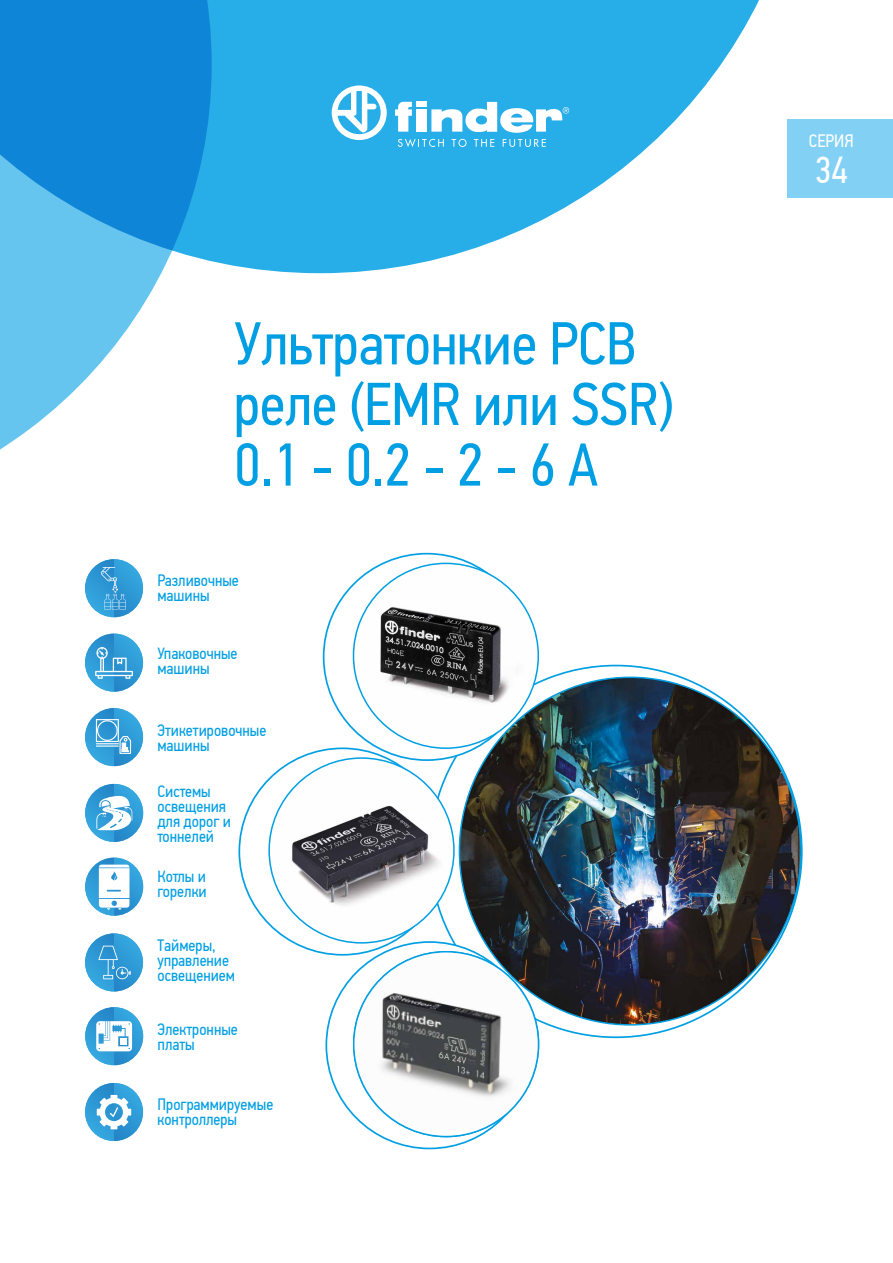
<style>
.page{position:relative;width:893px;height:1263px;background:#fff}
.page>*{position:absolute;margin:0;border:0;box-sizing:border-box;transform-origin:0 0}
.t1{font:60.6px/60.6px "PF Din Text Cond Pro";letter-spacing:-.01em;color:#009fe3}
.t2{font:37.5px "PF Din Text Cond Pro";color:#fff}
.t3{font:18px "PF Din Text Cond Pro";color:#fff}
.t4{font:16.5px/15px "PF Din Text Cond Pro";color:#009fe3}
</style>
<div class="page">
<div style="left:787px;top:119px;width:106px;height:79px;background:#83d0f5"></div>
<img style="left:85px;top:634px;width:58px;height:58px">
<svg style="left:95px;top:647px;width:38px;height:32px"></svg>
<img style="left:85px;top:559px;width:58px;height:58px">
<svg style="left:101px;top:567px;width:25px;height:42px"></svg>
<img style="left:85px;top:708px;width:58px;height:58px">
<svg style="left:96px;top:719px;width:35px;height:35px"></svg>
<img style="left:85px;top:784px;width:58px;height:58px">
<svg style="left:95px;top:794px;width:37px;height:36px"></svg>
<img style="left:85px;top:858px;width:58px;height:58px">
<svg style="left:99px;top:864px;width:30px;height:46px"></svg>
<img style="left:85px;top:933px;width:58px;height:58px">
<svg style="left:98px;top:946px;width:33px;height:33px"></svg>
<img style="left:85px;top:1007px;width:58px;height:58px">
<svg style="left:96px;top:1021px;width:36px;height:30px"></svg>
<img style="left:85px;top:1083px;width:58px;height:58px">
<svg style="left:97px;top:1095px;width:34px;height:34px"></svg>
<img style="left:353px;top:563px;width:185px;height:185px;border-radius:92px">
<img style="left:269px;top:758px;width:185px;height:185px;border-radius:92px">
<img style="left:354px;top:958px;width:184px;height:173px">
<img style="left:459px;top:677px;width:342px;height:348px">
<svg style="left:212px;top:0;width:547px;height:273px;fill:#27ade7"></svg>
<svg style="left:0;top:0;width:212px;height:450px"></svg>
<svg style="left:332px;top:85px;width:55px;height:55px"></svg>
<svg style="left:431px;top:102px;width:138px;height:31px"></svg>
<svg style="left:395px;top:102px;width:17px;height:30px"></svg>
<div style="left:416px;top:109px;width:10px;height:23px;background:#fff"></div>
<div style="left:416px;top:102px;width:10px;height:5px;background:#fff"></div>
<svg style="left:398px;top:139px;width:46px;height:8px"></svg>
<svg style="left:452px;top:139px;width:15px;height:8px"></svg>
<svg style="left:474px;top:139px;width:20px;height:8px"></svg>
<svg style="left:503px;top:139px;width:43px;height:8px"></svg>
<h1 class="t1" style="left:234px;top:313px;width:441px">Ультратонкие РСВ реле (EMR или SSR)<br>0.1 - 0.2 - 2 - 6 A</h1>
<p class="t4" style="left:157px;top:573px;width:83px">Разливочные машины</p>
<p class="t4" style="left:157px;top:646px;width:82px">Упаковочные машины</p>
<p class="t4" style="left:157px;top:722px;width:111px">Этикетировочные машины</p>
<p class="t4" style="left:157px;top:784px;width:75px">Системы освещения для дорог и тоннелей</p>
<p class="t4" style="left:157px;top:869px;width:51px">Котлы и горелки</p>
<p class="t4" style="left:158px;top:938px;width:79px">Таймеры, управление освещением</p>
<p class="t4" style="left:157px;top:1021px;width:82px">Электронные платы</p>
<p class="t4" style="left:158px;top:1097px;width:117px">Программируемые контроллеры</p>
<p class="t3" style="left:809px;top:130px;width:46px">СЕРИЯ</p>
<h2 class="t2" style="left:815px;top:148px;width:34px">34</h2>
</div>
